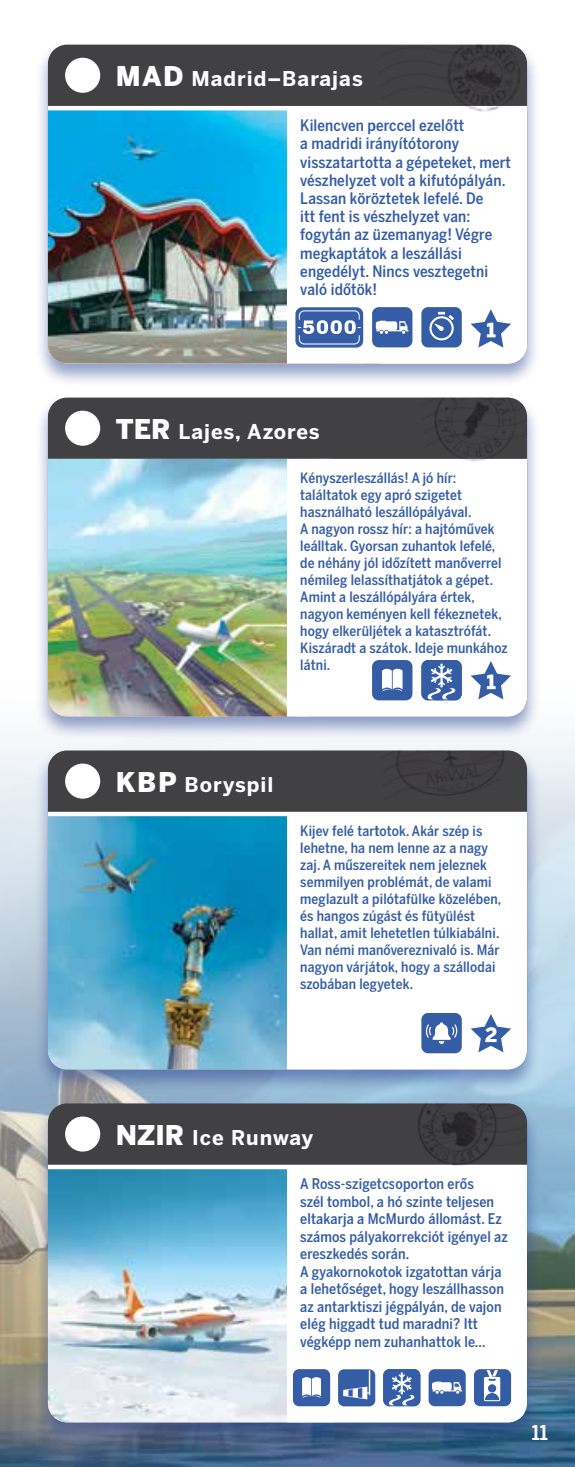
<style>
.page{position:relative;width:575px;height:1467px;background:#fff}
.page>*{position:absolute;margin:0;border:0;box-sizing:border-box;transform-origin:0 0}
.t1{font:700 20.25px "Benton Sans";letter-spacing:.05em;color:#fff}
.t2{font:500 20.25px "Benton Sans Condensed";color:#fff}
.t3{font:500 15.75px/18.2px "Benton Sans Condensed";letter-spacing:.01em;color:#345da5}
.t4{font:500 14.62px/17.6px "Benton Sans Condensed";letter-spacing:.01em;color:#345da5}
.t5{font:500 14.17px/17.1px "Benton Sans Condensed";letter-spacing:.01em;color:#345da5}
.s1{font-weight:900;font-size:27px}
</style>
<div class="page">
<img style="left:0;top:733px;width:574px;height:734px">
<div style="left:34px;top:1100px;width:506px;height:347px;background:#25408f;opacity:.5"></div>
<hr style="left:48px;top:1165px;width:478px;height:4px;background:#fff">
<div style="left:65px;top:1116px;width:35px;height:36px;background:#fff;border-radius:50%"></div>
<img style="left:48px;top:1169px;width:239px;height:253px">
<div style="left:97px;top:1103px;width:429px;height:62px;background:#414042"></div>
<div style="left:287px;top:1165px;width:236px;height:257px;background:#fff"></div>
<svg style="left:338px;top:1369px;width:37px;height:37px"></svg>
<svg style="left:383px;top:1369px;width:37px;height:37px"></svg>
<svg style="left:428px;top:1369px;width:37px;height:37px"></svg>
<svg style="left:474px;top:1369px;width:36px;height:37px"></svg>
<svg style="left:293px;top:1369px;width:37px;height:37px"></svg>
<img style="left:519px;top:1103px;width:7px;height:86px">
<img style="left:394px;top:1103px;width:125px;height:63px">
<div style="left:34px;top:394px;width:506px;height:347px;background:#25408f;opacity:.5"></div>
<div style="left:65px;top:411px;width:35px;height:35px;background:#fff;border-radius:50%"></div>
<div style="left:97px;top:398px;width:429px;height:61px;background:#414042"></div>
<img style="left:48px;top:459px;width:239px;height:257px">
<div style="left:287px;top:459px;width:236px;height:257px;background:#fff"></div>
<svg style="left:421px;top:660px;width:40px;height:40px;background:#5c7db7"></svg>
<img style="left:412px;top:398px;width:114px;height:86px">
<svg style="left:470px;top:661px;width:40px;height:38px"></svg>
<svg style="left:372px;top:660px;width:40px;height:40px"></svg>
<div style="left:34px;top:41px;width:506px;height:347px;background:#25408f;opacity:.5"></div>
<hr style="left:48px;top:106px;width:478px;height:4px;background:#fff">
<div style="left:65px;top:58px;width:35px;height:35px;background:#fff;border-radius:50%"></div>
<img style="left:48px;top:110px;width:239px;height:254px">
<div style="left:97px;top:45px;width:429px;height:61px;background:#414042"></div>
<div style="left:287px;top:106px;width:236px;height:258px;background:#fff"></div>
<img style="left:374px;top:105px;width:59px;height:1px">
<svg style="left:471px;top:309px;width:39px;height:39px"></svg>
<svg style="left:421px;top:307px;width:40px;height:40px;background:#5576b3"></svg>
<svg style="left:372px;top:307px;width:40px;height:40px"></svg>
<svg style="left:295px;top:307px;width:68px;height:41px;background:#6583ba"></svg>
<img style="left:433px;top:45px;width:93px;height:81px">
<div style="left:34px;top:747px;width:506px;height:347px;background:#25408f;opacity:.5"></div>
<hr style="left:48px;top:812px;width:478px;height:4px;background:#fff">
<div style="left:65px;top:764px;width:35px;height:35px;background:#fff;border-radius:50%"></div>
<img style="left:48px;top:816px;width:239px;height:253px">
<div style="left:97px;top:750px;width:429px;height:62px;background:#414042"></div>
<div style="left:287px;top:812px;width:237px;height:257px;background:#fff"></div>
<svg style="left:470px;top:1014px;width:40px;height:38px"></svg>
<img style="left:389px;top:750px;width:119px;height:62px">
<svg style="left:421px;top:1013px;width:40px;height:40px;background:#5d7db6"></svg>
<h1 class="t1" style="left:116px;top:66px;width:248px"><span class="s1">MAD</span> Madrid–Barajas</h1>
<p class="t3" style="left:300px;top:116px;width:212px">Kilencven perccel ezelőtt<br>a madridi irányítótorony visszatartotta a gépeteket, mert vészhelyzet volt a kifutópályán.<br>Lassan köröztetek lefelé. De<br>itt fent is vészhelyzet van: fogytán az üzemanyag! Végre megkaptátok a leszállási engedélyt. Nincs vesztegetni való időtök!</p>
<h1 class="t1" style="left:116px;top:419px;width:205px"><span class="s1">TER</span> Lajes, Azores</h1>
<p class="t5" style="left:300px;top:469px;width:209px">Kényszerleszállás! A jó hír: találtatok egy apró szigetet használható leszállópályával.<br>A nagyon rossz hír: a hajtóművek leálltak. Gyorsan zuhantok lefelé, de néhány jól időzített manőverrel némileg lelassíthatjátok a gépet.<br>Amint a leszállópályára értek, nagyon keményen kell fékeznetek, hogy elkerüljétek a katasztrófát.<br>Kiszáradt a szátok. Ideje munkához látni.</p>
<h1 class="t1" style="left:116px;top:772px;width:159px"><span class="s1">KBP</span> Boryspil</h1>
<p class="t5" style="left:300px;top:822px;width:202px">Kijev felé tartotok. Akár szép is lehetne, ha nem lenne az a nagy zaj. A műszereitek nem jeleznek semmilyen problémát, de valami meglazult a pilótafülke közelében, és hangos zúgást és fütyülést hallat, amit lehetetlen túlkiabálni.<br>Van némi manővereznivaló is. Már nagyon várjátok, hogy a szállodai szobában legyetek.</p>
<h1 class="t1" style="left:116px;top:1125px;width:199px"><span class="s1">NZIR</span> Ice Runway</h1>
<p class="t4" style="left:300px;top:1175px;width:209px">A Ross-szigetcsoporton erős<br>szél tombol, a hó szinte teljesen eltakarja a McMurdo állomást. Ez számos pályakorrekciót igényel az ereszkedés során.<br>A gyakornokotok izgatottan várja a lehetőséget, hogy leszállhasson az antarktiszi jégpályán, de vajon elég higgadt tud maradni? Itt végképp nem zuhanhattok le...</p>
<h1 class="t2" style="left:531px;top:1420px;width:17px">11</h1>
</div>
